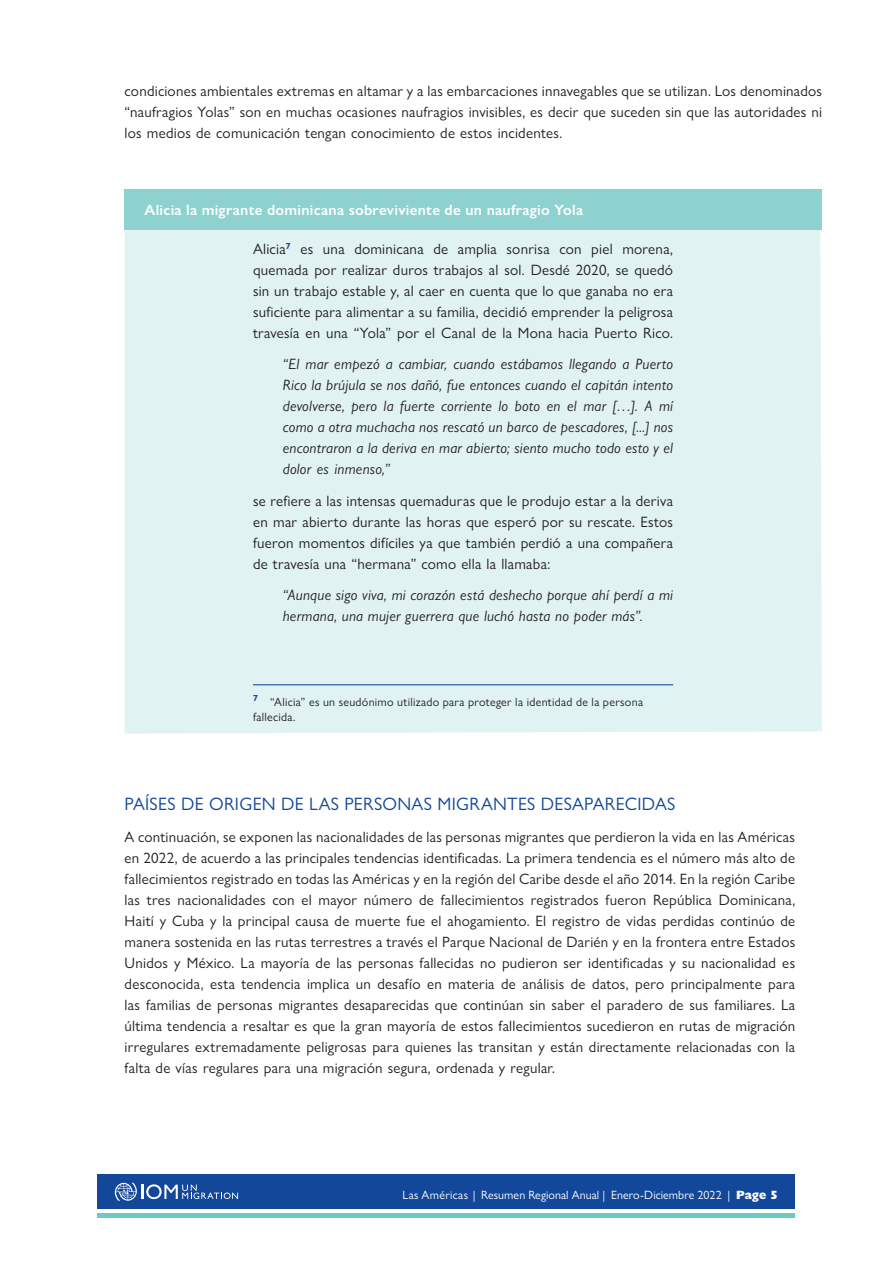
<style>
.page{position:relative;width:893px;height:1263px;background:#fff}
.page>*{position:absolute;margin:0;border:0;box-sizing:border-box;transform-origin:0 0}
.Body{font:18px "Gill Sans Nova";letter-spacing:.015em;color:#134799}
.Body-2{font:15px/21px "Gill Sans Nova";letter-spacing:.015em;color:#231f20;text-align:justify}
.Body-3{font:italic 15px/21px "Gill Sans Nova";letter-spacing:.015em;color:#231f20;text-align:justify}
.Body-4{font:600 15px "Gill Sans Nova";letter-spacing:.02em;color:#fff}
.Footnote{font:12px/15px "Gill Sans Nova";letter-spacing:.025em;color:#231f20}
.t1{font:12px "Gill Sans Nova";letter-spacing:.005em;color:#fff}
.s1{font-weight:800}
</style>
<div class="page">
<div style="left:98px;top:1175px;width:697px;height:34px;background:#134799"></div>
<svg style="left:115px;top:1183px;width:123px;height:18px"></svg>
<hr style="left:98px;top:1213px;width:697px;height:4px;background:#6dc9c4">
<div style="left:125px;top:229px;width:697px;height:504px;background:#e0f2f1"></div>
<div style="left:125px;top:189px;width:697px;height:40px;background:#8dd2cf"></div>
<hr style="left:253px;top:684px;width:420px;height:1px;background:#134799">
<p class="Body-2" style="left:125px;top:80px;width:699px">condiciones ambientales extremas en altamar y a las embarcaciones innavegables que se utilizan. Los denominados “naufragios Yolas” son en muchas ocasiones naufragios invisibles, es decir que suceden sin que las autoridades ni los medios de comunicación tengan conocimiento de estos incidentes.</p>
<p class="Body-4" style="left:145px;top:200px;width:440px">Alicia la migrante dominicana sobreviviente de un naufragio Yola</p>
<p class="Body-2" style="left:253px;top:238px;width:422px">Alicia<sup>7</sup> es una dominicana de amplia sonrisa con piel morena, quemada por realizar duros trabajos al sol. Desdé 2020, se quedó sin un trabajo estable y, al caer en cuenta que lo que ganaba no era suficiente para alimentar a su familia, decidió emprender la peligrosa travesía en una “Yola” por el Canal de la Mona hacia Puerto Rico.</p>
<p class="Body-3" style="left:283px;top:353px;width:392px">“El mar empezó a cambiar, cuando estábamos llegando a Puerto Rico la brújula se nos dañó, fue entonces cuando el capitán intento devolverse, pero la fuerte corriente lo boto en el mar […]. A mí como a otra muchacha nos rescató un barco de pescadores, [...] nos encontraron a la deriva en mar abierto; siento mucho todo esto y el dolor es inmenso,”</p>
<p class="Body-2" style="left:253px;top:490px;width:422px">se refiere a las intensas quemaduras que le produjo estar a la deriva en mar abierto durante las horas que esperó por su rescate. Estos fueron momentos difíciles ya que también perdió a una compañera de travesía una “hermana” como ella la llamaba:</p>
<p class="Body-3" style="left:283px;top:584px;width:392px">“Aunque sigo viva, mi corazón está deshecho porque ahí perdí a mi hermana, una mujer guerrera que luchó hasta no poder más”.</p>
<p class="Footnote" style="left:253px;top:694px;width:392px"><sup>7</sup> “Alicia” es un seudónimo utilizado para proteger la identidad de la persona fallecida.</p>
<p class="Body" style="left:125px;top:793px;width:552px">PAÍSES DE ORIGEN DE LAS PERSONAS MIGRANTES DESAPARECIDAS</p>
<p class="Body-2" style="left:125px;top:826px;width:672px">A continuación, se exponen las nacionalidades de las personas migrantes que perdieron la vida en las Américas en 2022, de acuerdo a las principales tendencias identificadas. La primera tendencia es el número más alto de fallecimientos registrado en todas las Américas y en la región del Caribe desde el año 2014. En la región Caribe las tres nacionalidades con el mayor número de fallecimientos registrados fueron República Dominicana, Haití y Cuba y la principal causa de muerte fue el ahogamiento. El registro de vidas perdidas continúo de manera sostenida en las rutas terrestres a través el Parque Nacional de Darién y en la frontera entre Estados Unidos y México. La mayoría de las personas fallecidas no pudieron ser identificadas y su nacionalidad es desconocida, esta tendencia implica un desafío en materia de análisis de datos, pero principalmente para las familias de personas migrantes desaparecidas que continúan sin saber el paradero de sus familiares. La última tendencia a resaltar es que la gran mayoría de estos fallecimientos sucedieron en rutas de migración irregulares extremadamente peligrosas para quienes las transitan y están directamente relacionadas con la falta de vías regulares para una migración segura, ordenada y regular.</p>
<p class="t1" style="left:403px;top:1187px;width:377px">Las Américas | Resumen Regional Anual | Enero-Diciembre 2022 | <span class="s1">Page 5</span></p>
</div>
